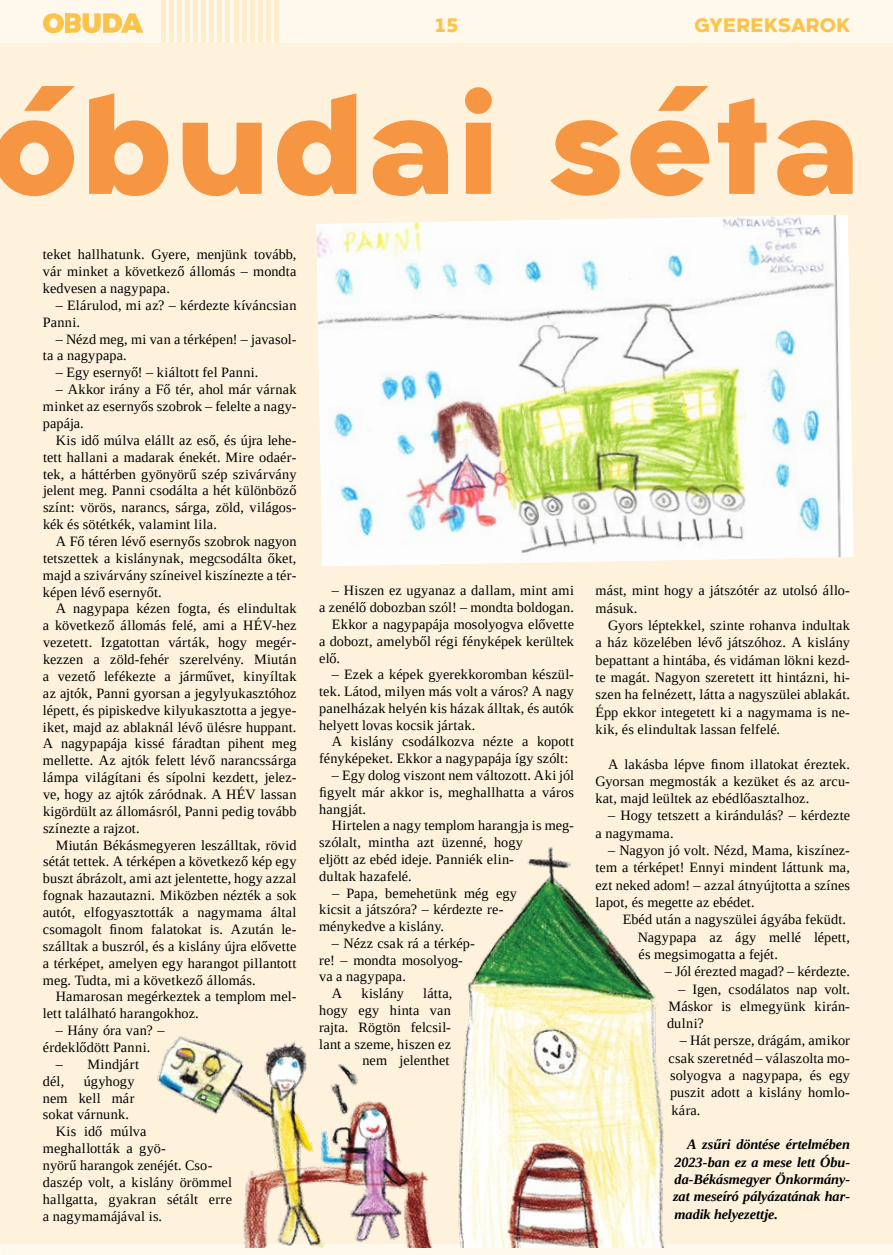
<style>
.page{position:relative;width:893px;height:1255px;background:#fff}
.page>*{position:absolute;margin:0;border:0;box-sizing:border-box;transform-origin:0 0}
.t1{font:800 143.7px "Arkibal Display";letter-spacing:-.015em;color:#f69542}
.t2{font:800 19.5px "Arkibal Display";letter-spacing:-.01em;color:#fcc34b}
.t3{font:14.25px/16.8px "Liberation Serif";letter-spacing:.01em;color:#000;text-align:justify}
.t4{font:italic 700 14.25px/17.2px "Liberation Serif";letter-spacing:-.005em;color:#000;text-align:justify}
</style>
<div class="page">
<div style="left:0;top:43px;width:893px;height:1201px;background:#fef2dd"></div>
<div style="left:2px;top:0;width:891px;height:43px;background:#fef8ed"></div>
<svg style="left:43px;top:13px;width:100px;height:20px"></svg>
<div style="left:65px;top:13px;width:5px;height:20px;background:#fcc34b"></div>
<hr style="left:161px;top:0;width:4px;height:43px;background:#fdedcd">
<div style="left:169px;top:0;width:5px;height:43px;background:#fdedcd"></div>
<div style="left:177px;top:0;width:5px;height:43px;background:#fdedcd"></div>
<div style="left:185px;top:0;width:5px;height:43px;background:#fdedcd"></div>
<hr style="left:194px;top:0;width:4px;height:43px;background:#fdedcd">
<hr style="left:202px;top:0;width:4px;height:43px;background:#fdedcd">
<hr style="left:210px;top:0;width:4px;height:43px;background:#fdedcd">
<hr style="left:218px;top:0;width:4px;height:43px;background:#fdedcd">
<hr style="left:226px;top:0;width:4px;height:43px;background:#fdedcd">
<hr style="left:234px;top:0;width:4px;height:43px;background:#fdedcd">
<hr style="left:242px;top:0;width:4px;height:43px;background:#fdedcd">
<hr style="left:250px;top:0;width:4px;height:43px;background:#fdedcd">
<hr style="left:258px;top:0;width:4px;height:43px;background:#fdedcd">
<hr style="left:266px;top:0;width:4px;height:43px;background:#fdedcd">
<div style="left:274px;top:0;width:5px;height:43px;background:#fdedcd"></div>
<div style="left:1px;top:1244px;width:892px;height:10px;background:#fef8ed"></div>
<img style="left:316px;top:215px;width:530px;height:351px">
<img style="left:110px;top:819px;width:592px;height:428px">
<h2 class="t2" style="left:436px;top:10px;width:24px">15</h2>
<h2 class="t2" style="left:694px;top:10px;width:158px">GYEREKSAROK</h2>
<h1 class="t1" style="left:-12px;top:37px;width:875px">óbudai séta</h1>
<p class="t3" style="left:43px;top:246px;width:255px">teket hallhatunk. Gyere, menjünk tovább, vár minket a következő állomás – mondta kedvesen a nagypapa.</p>
<p class="t3" style="left:43px;top:296px;width:255px;text-indent:13px">– Elárulod, mi az? – kérdezte kíváncsian<br>Panni.</p>
<p class="t3" style="left:43px;top:330px;width:255px;text-indent:13px">– Nézd meg, mi van a térképen! – javasol&shy;ta a nagypapa.</p>
<p class="t3" style="left:56px;top:364px;width:204px">– Egy esernyő! – kiáltott fel Panni.</p>
<p class="t3" style="left:43px;top:381px;width:255px;text-indent:13px">– Akkor irány a Fő tér, ahol már várnak minket az esernyős szobrok – felelte a nagy&shy;papája.</p>
<p class="t3" style="left:43px;top:431px;width:255px;text-indent:13px">Kis idő múlva elállt az eső, és újra lehe&shy;tett hallani a madarak énekét. Mire odaér&shy;tek, a háttérben gyönyörű szép szivárvány jelent meg. Panni csodálta a hét különböző színt: vörös, narancs, sárga, zöld, világos&shy;kék és sötétkék, valamint lila.</p>
<p class="t3" style="left:43px;top:532px;width:255px;text-indent:13px">A Fő téren lévő esernyős szobrok nagyon tetszettek a kislánynak, megcsodálta őket, majd a szivárvány színeivel kiszínezte a tér&shy;képen lévő esernyőt.</p>
<p class="t3" style="left:43px;top:600px;width:255px;text-indent:13px">A nagypapa kézen fogta, és elindultak a következő állomás felé, ami a HÉV-hez vezetett. Izgatottan várták, hogy megér&shy;kezzen a zöld-fehér szerelvény. Miután a vezető lefékezte a járművet, kinyíltak az ajtók, Panni gyorsan a jegylyukasztóhoz lépett, és pipiskedve kilyukasztotta a jegye&shy;iket, majd az ablaknál lévő ülésre huppant.<br>A nagypapája kissé fáradtan pihent meg mellette. Az ajtók felett lévő narancssárga lámpa világítani és sípolni kezdett, jelez&shy;ve, hogy az ajtók záródnak. A HÉV lassan kigördült az állomásról, Panni pedig tovább színezte a rajzot.</p>
<p class="t3" style="left:43px;top:836px;width:255px;text-indent:13px">Miután Békásmegyeren leszálltak, rövid sétát tettek. A térképen a következő kép egy buszt ábrázolt, ami azt jelentette, hogy azzal fognak hazautazni. Miközben nézték a sok autót, elfogyasztották a nagymama által csomagolt finom falatokat is. Azután le&shy;szálltak a buszról, és a kislány újra elővette a térképet, amelyen egy harangot pillantott meg. Tudta, mi a következő állomás.</p>
<p class="t3" style="left:43px;top:988px;width:255px;text-indent:13px">Hamarosan megérkeztek a templom mel&shy;lett található harangokhoz.</p>
<p class="t3" style="left:43px;top:1021px;width:123px;text-indent:13px">– Hány óra van? – érdeklődött Panni.</p>
<p class="t3" style="left:43px;top:1055px;width:98px;text-indent:13px">– Mindjárt dél,</p>
<p class="t3" style="left:84px;top:1072px;width:52px">úgyhogy</p>
<p class="t3" style="left:43px;top:1089px;width:93px">nem kell már</p>
<p class="t3" style="left:43px;top:1106px;width:88px">sokat várnunk.</p>
<p class="t3" style="left:56px;top:1123px;width:92px">Kis idő múlva</p>
<p class="t3" style="left:43px;top:1139px;width:124px">meghallották a gyö-</p>
<p class="t3" style="left:43px;top:1156px;width:171px">nyörű harangok zenéjét. Cso-</p>
<p class="t3" style="left:43px;top:1173px;width:191px">daszép volt, a kislány örömmel</p>
<p class="t3" style="left:43px;top:1190px;width:191px">hallgatta, gyakran sétált erre</p>
<p class="t3" style="left:43px;top:1207px;width:121px">a nagymamájával is.</p>
<p class="t3" style="left:332px;top:582px;width:244px">– Hiszen ez ugyanaz a dallam, mint ami</p>
<p class="t3" style="left:319px;top:599px;width:256px">a zenélő dobozban szól! – mondta boldogan.</p>
<p class="t3" style="left:332px;top:615px;width:244px">Ekkor a nagypapája mosolyogva elővette</p>
<p class="t3" style="left:319px;top:632px;width:256px">a dobozt, amelyből régi fényképek kerültek</p>
<p class="t3" style="left:319px;top:649px;width:22px">elő.</p>
<p class="t3" style="left:319px;top:666px;width:256px;text-indent:13px">– Ezek a képek gyerekkoromban készül&shy;tek. Látod, milyen más volt a város? A nagy panelházak helyén kis házak álltak, és autók helyett lovas kocsik jártak.</p>
<p class="t3" style="left:319px;top:733px;width:256px;text-indent:13px">A kislány csodálkozva nézte a kopott fényképeket. Ekkor a nagypapája így szólt:</p>
<p class="t3" style="left:319px;top:766px;width:256px;text-indent:13px">– Egy dolog viszont nem változott. Aki jól figyelt már akkor is, meghallhatta a város hangját.</p>
<p class="t3" style="left:319px;top:817px;width:256px;text-align:left;text-indent:13px">Hirtelen a nagy templom harangja is meg&shy;szólalt, mintha azt üzenné, hogy<br>eljött az ebéd ideje. Panniék elin-<br>dultak hazafelé.</p>
<p class="t3" style="left:319px;top:884px;width:199px;text-align:left;text-indent:13px">– Papa, bemehetünk még egy kicsit a játszóra? – kérdezte re&shy;ménykedve a kislány.</p>
<p class="t3" style="left:332px;top:934px;width:145px">– Nézz csak rá a térkép-</p>
<p class="t3" style="left:319px;top:951px;width:145px">re! – mondta mosolyog-</p>
<p class="t3" style="left:319px;top:968px;width:88px">va a nagypapa.</p>
<p class="t3" style="left:332px;top:984px;width:12px">A</p>
<p class="t3" style="left:361px;top:984px;width:44px">kislány</p>
<p class="t3" style="left:319px;top:984px;width:135px;text-align:right">látta,<br>hogy egy hinta van rajta. Rögtön felcsil&shy;lant a szeme, hiszen ez nem jelenthet</p>
<p class="t3" style="left:595px;top:582px;width:256px;line-height:17.2px">mást, mint hogy a játszótér az utolsó állo&shy;másuk.</p>
<p class="t3" style="left:595px;top:616px;width:256px;line-height:17.2px;text-indent:13px">Gyors léptekkel, szinte rohanva indultak a ház közelében lévő játszóhoz. A kislány bepattant a hintába, és vidáman lökni kezd&shy;te magát. Nagyon szeretett itt hintázni, hi&shy;szen ha felnézett, látta a nagyszülei ablakát.<br>Épp ekkor integetett ki a nagymama is ne&shy;kik, és elindultak lassan felfelé.</p>
<p class="t3" style="left:595px;top:755px;width:256px;line-height:17.2px;text-indent:13px">A lakásba lépve finom illatokat éreztek.<br>Gyorsan megmosták a kezüket és az arcu&shy;kat, majd leültek az ebédlőasztalhoz.</p>
<p class="t3" style="left:595px;top:807px;width:256px;line-height:17.2px;text-indent:13px">– Hogy tetszett a kirándulás? – kérdezte a nagymama.</p>
<p class="t3" style="left:595px;top:841px;width:256px;line-height:17.2px;text-indent:13px">– Nagyon jó volt. Nézd, Mama, kiszínez&shy;tem a térképet! Ennyi mindent láttunk ma, ezt neked adom! – azzal átnyújtotta a színes lapot, és megette az ebédet.</p>
<p class="t3" style="left:638px;top:910px;width:214px;line-height:17.2px;text-align:left;text-indent:-15px">Ebéd után a nagyszülei ágyába feküdt.<br>Nagypapa az ágy mellé lépett, és megsimogatta a fejét.</p>
<p class="t3" style="left:665px;top:962px;width:187px">– Jól érezted magad? – kérdezte.</p>
<p class="t3" style="left:667px;top:980px;width:184px;line-height:17.2px;text-indent:11px">– Igen, csodálatos nap volt.<br>Máskor is elmegyünk kirán&shy;dulni?</p>
<p class="t3" style="left:668px;top:1031px;width:183px;line-height:17.2px;text-indent:11px">– Hát persze, drágám, amikor csak szeretnéd – válaszolta mo&shy;solyogva a nagypapa, és egy puszit adott a kislány homlo&shy;kára.</p>
<p class="t4" style="left:673px;top:1135px;width:178px;text-indent:14px">A zsűri döntése értelmében 2023-ban ez a mese lett Óbu&shy;da-Békásmegyer Önkormány&shy;zat meseíró pályázatának har&shy;madik helyezettje.</p>
</div>
